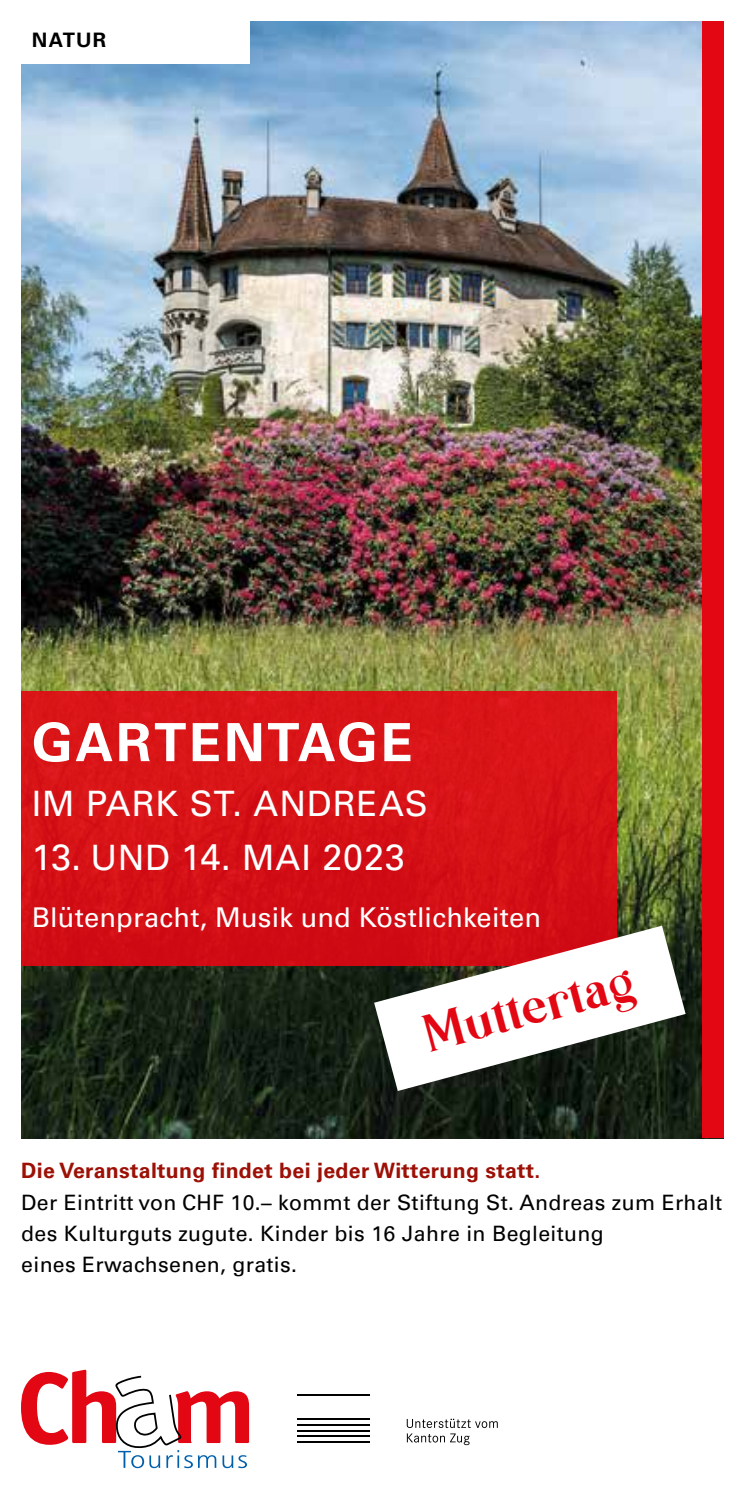
<style>
.page{position:relative;width:745px;height:1489px;background:#fff}
.page>*{position:absolute;margin:0;border:0;box-sizing:border-box;transform-origin:0 0}
.t1{font:700 52.5px "Univers";letter-spacing:.05em;color:#fff}
.t2{font:36.5px "Univers";letter-spacing:.02em;color:#fff}
.t3{font:35px "Univers";letter-spacing:.025em;color:#fff}
.t4{font:35px "Basics Serif Free";color:#e30613}
.t5{font:27.25px "Univers";letter-spacing:.005em;color:#fff}
.t6{font:21.25px/31.2px "Univers";letter-spacing:.015em;color:#000}
.t7{font:700 21.25px "Univers";letter-spacing:.015em;color:#9c1006}
.t8{font:700 20px "Univers";letter-spacing:.055em;color:#000}
.s1{font-size:35px}
</style>
<div class="page">
<img style="left:21px;top:21px;width:681px;height:1116px">
<div style="left:702px;top:21px;width:21px;height:1116px;background:#e30613"></div>
<div style="left:0;top:0;width:249px;height:64px;background:#fff"></div>
<svg style="left:21px;top:1369px;width:228px;height:98px"></svg>
<svg style="left:406px;top:1418px;width:91px;height:9px"></svg>
<svg style="left:406px;top:1433px;width:63px;height:11px"></svg>
<hr style="left:297px;top:1394px;width:72px;height:1px;background:#000">
<hr style="left:297px;top:1418px;width:72px;height:1px;background:#000">
<hr style="left:297px;top:1424px;width:72px;height:1px;background:#000">
<hr style="left:297px;top:1429px;width:72px;height:2px;background:#000">
<hr style="left:297px;top:1435px;width:72px;height:1px;background:#000">
<hr style="left:297px;top:1441px;width:72px;height:1px;background:#000">
<div style="left:21px;top:691px;width:596px;height:274px;background:#d71216"></div>
<svg style="left:374px;top:925px;width:311px;height:165px"></svg>
<p class="t8" style="left:32px;top:28px;width:76px">NATUR</p>
<h1 class="t1" style="left:32px;top:711px;width:382px">GARTENTAGE</h1>
<h3 class="t3" style="left:32px;top:782px;width:397px">IM PARK ST. ANDREAS</h3>
<h2 class="t2" style="left:32px;top:835px;width:374px">13<span class="s1">. UND</span> 14<span class="s1">. MAI</span> 2023</h2>
<p class="t5" style="left:32px;top:900px;width:510px">Blütenpracht, Musik und Köstlichkeiten</p>
<h3 class="t4" style="left:420px;top:1016px;width:217px;rotate:-15deg">Muttertag</h3>
<p class="t7" style="left:21px;top:1158px;width:520px">Die Veranstaltung findet bei jeder Witterung statt.</p>
<p class="t6" style="left:21px;top:1186px;width:702px">Der Eintritt von CHF 10.– kommt der Stiftung St. Andreas zum Erhalt des Kulturguts zugute. Kinder bis 16 Jahre in Begleitung<br>eines Erwachsenen, gratis.</p>
</div>
